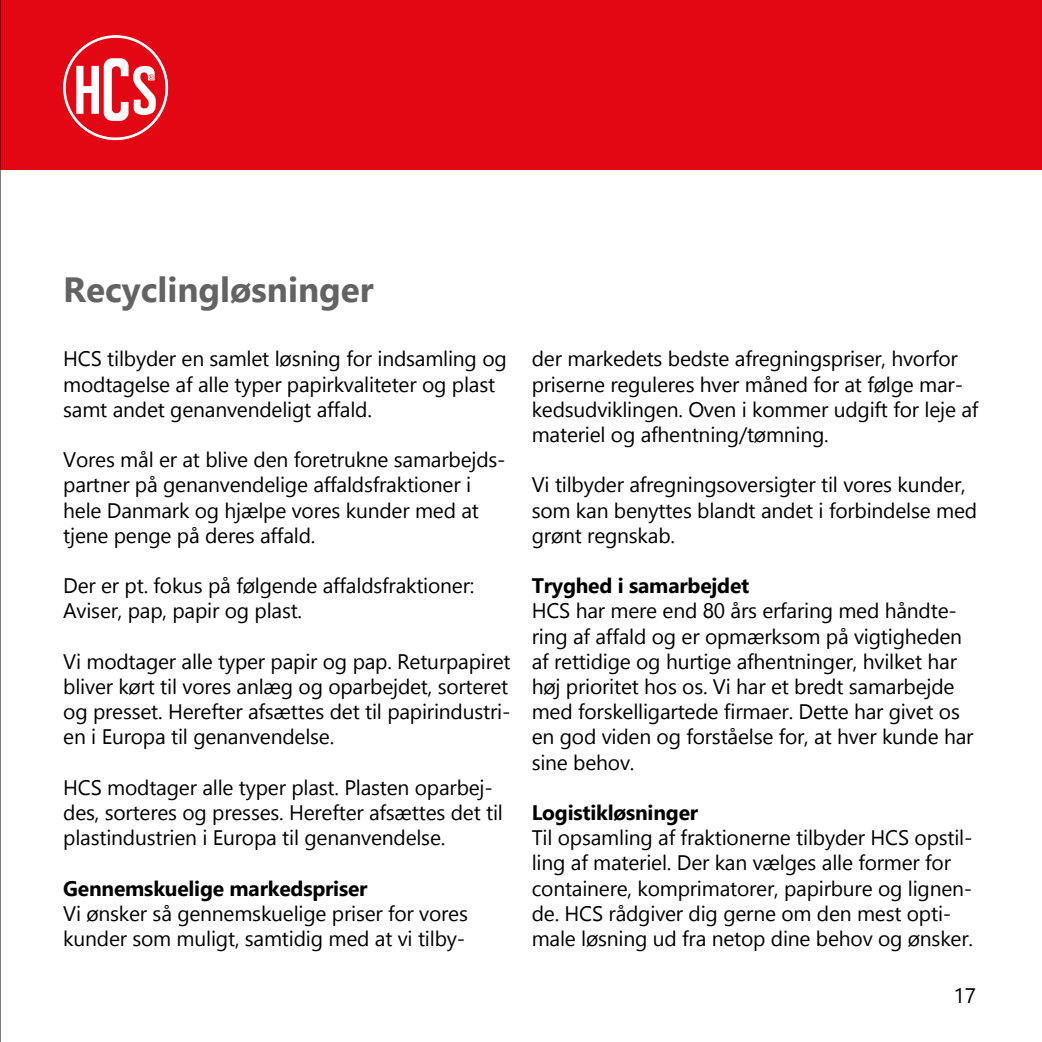
<style>
.page{position:relative;width:1042px;height:1042px;background:#fff}
.page>*{position:absolute;margin:0;border:0;box-sizing:border-box;transform-origin:0 0}
.t1{font:700 35px "Gadugi";color:#646363}
.t2{font:21px/25.2px "Gadugi";letter-spacing:-.01em;color:#000}
.t3{font:700 21px "Gadugi";letter-spacing:-.01em;color:#000}
</style>
<div class="page">
<div style="left:0;top:0;width:1042px;height:170px;background:#e30613"></div>
<svg style="left:63px;top:35px;width:106px;height:106px"></svg>
<hr style="left:0;top:0;width:1px;height:1042px;background:#000">
<h1 class="t1" style="left:63px;top:269px;width:312px">Recyclingløsninger</h1>
<p class="t2" style="left:63px;top:346px;width:445px">HCS tilbyder en samlet løsning for indsamling og modtagelse af alle typer papirkvaliteter og plast samt andet genanvendeligt affald.</p>
<p class="t2" style="left:63px;top:447px;width:444px">Vores mål er at blive den foretrukne samarbejds&shy;partner på genanvendelige affaldsfraktioner i hele Danmark og hjælpe vores kunder med at tjene penge på deres affald.</p>
<p class="t2" style="left:63px;top:573px;width:413px">Der er pt. fokus på følgende affaldsfraktioner:<br>Aviser, pap, papir og plast.</p>
<p class="t2" style="left:63px;top:649px;width:449px;text-align:justify">Vi modtager alle typer papir og pap. Returpapiret bliver kørt til vores anlæg og oparbejdet, sorteret og presset. Herefter afsættes det til papirindustri&shy;en i Europa til genanvendelse.</p>
<p class="t2" style="left:63px;top:775px;width:441px">HCS modtager alle typer plast. Plasten oparbej&shy;des, sorteres og presses. Herefter afsættes det til plastindustrien i Europa til genanvendelse.</p>
<p class="t3" style="left:63px;top:875px;width:306px">Gennemskuelige markedspriser</p>
<p class="t2" style="left:63px;top:901px;width:406px">Vi ønsker så gennemskuelige priser for vores kunder som muligt, samtidig med at vi tilby-</p>
<p class="t2" style="left:532px;top:346px;width:448px">der markedets bedste afregningspriser, hvorfor priserne reguleres hver måned for at følge mar&shy;kedsudviklingen. Oven i kommer udgift for leje af materiel og afhentning/tømning.</p>
<p class="t2" style="left:532px;top:472px;width:447px">Vi tilbyder afregningsoversigter til vores kunder, som kan benyttes blandt andet i forbindelse med grønt regnskab.</p>
<p class="t3" style="left:532px;top:573px;width:219px">Tryghed i samarbejdet</p>
<p class="t2" style="left:532px;top:598px;width:443px">HCS har mere end 80 års erfaring med håndte&shy;ring af affald og er opmærksom på vigtigheden af rettidige og hurtige afhentninger, hvilket har høj prioritet hos os. Vi har et bredt samarbejde med forskelligartede firmaer. Dette har givet os en god viden og forståelse for, at hver kunde har sine behov.</p>
<p class="t3" style="left:532px;top:800px;width:168px">Logistikløsninger</p>
<p class="t2" style="left:532px;top:825px;width:443px">Til opsamling af fraktionerne tilbyder HCS opstil&shy;ling af materiel. Der kan vælges alle former for containere, komprimatorer, papirbure og lignen&shy;de. HCS rådgiver dig gerne om den mest opti&shy;male løsning ud fra netop dine behov og ønsker.</p>
<p class="t2" style="left:953px;top:982px;width:24px">17</p>
</div>
